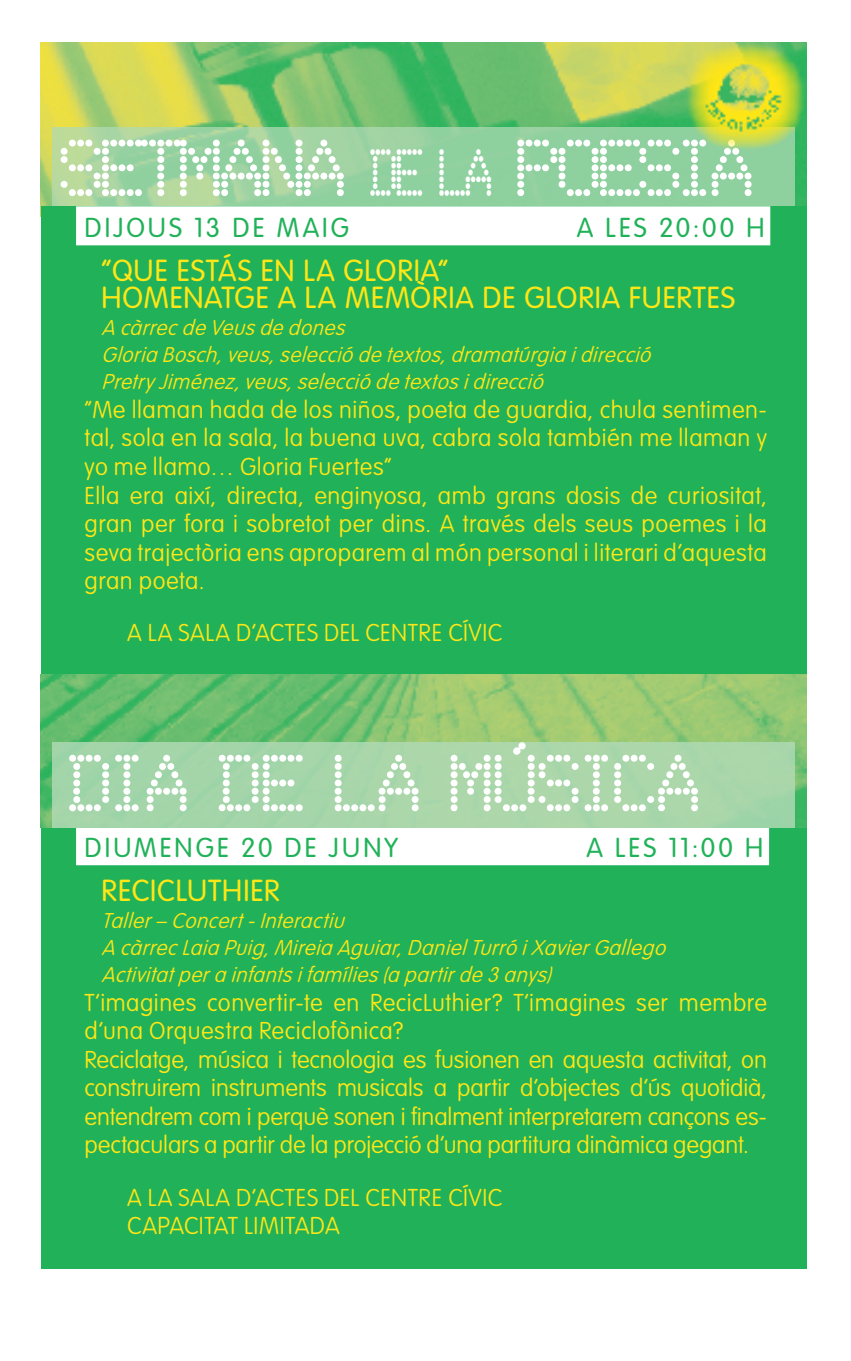
<style>
.page{position:relative;width:851px;height:1361px;background:#fff}
.page>*{position:absolute;margin:0;border:0;box-sizing:border-box;transform-origin:0 0}
.t1{font:66px "Dot Matrix";letter-spacing:-.125em;color:#fff}
.t2{font:66px "Dot Matrix";letter-spacing:-.085em;color:#fff}
.t3{font:300 30px/27px "VAG Rounded Std";letter-spacing:.025em;color:#ffe616}
.t4{font:300 27px "VAG Rounded Std";letter-spacing:.115em;color:#21b259}
.t5{font:100 24px/28.5px "VAG Rounded Std";letter-spacing:.015em;color:#ffe616}
.t6{font:100 24px/28.5px "VAG Rounded Std";letter-spacing:-.005em;color:#ffe616}
.t7{font:italic 100 21px/27px "VAG Rounded Std";letter-spacing:.015em;color:#ffe616}
.s1{font-size:54.6px}
</style>
<div class="page">
<img style="left:41px;top:43px;width:765px;height:163px">
<div style="left:41px;top:206px;width:765px;height:1063px;background:#21b259"></div>
<div style="left:76px;top:206px;width:694px;height:39px;background:#fff"></div>
<div style="left:76px;top:826px;width:693px;height:39px;background:#fff"></div>
<img style="left:41px;top:674px;width:765px;height:154px">
<svg style="left:52px;top:128px;width:742px;height:78px;fill:#8fd09f"></svg>
<div style="left:52px;top:743px;width:742px;height:85px;background:#a8d6aa"></div>
<svg style="left:513px;top:742px;width:12px;height:13px"></svg>
<svg style="left:684px;top:42px;width:121px;height:108px"></svg>
<img style="left:696px;top:51px;width:100px;height:89px">
<h1 class="t1" style="left:61px;top:140px;width:702px">SETMANA <span class="s1">DE LA</span> POESIA</h1>
<p class="t4" style="left:85px;top:212px;width:266px">DIJOUS 13 DE MAIG</p>
<p class="t4" style="left:577px;top:212px;width:189px">A LES 20:00 H</p>
<p class="t3" style="left:102px;top:258px;width:635px">“QUE ESTÁS EN LA GLORIA”<br>HOMENATGE A LA MEMÒRIA DE GLORIA FUERTES</p>
<p class="t7" style="left:102px;top:315px;width:556px">A càrrecdeVeusdedones<br>GloriaBosch,veus,selecciódetextos,dramatúrgiaidirecció<br>PretryJiménez,veus,selecciódetextosidirecció</p>
<p class="t5" style="left:85px;top:396px;width:683px">“Me llaman hada de los niños, poeta de guardia, chula sentimen&shy;tal, sola en la sala, la buena uva, cabra sola también me llaman y yo me llamo… Gloria Fuertes”<br>Ella era així, directa, enginyosa, amb grans dosis de curiositat, gran per fora i sobretot per dins. A través dels seus poemes i la seva trajectòria ens aproparem al món personal i literari d’aquesta gran poeta.</p>
<p class="t5" style="left:127px;top:619px;width:78px">A LA SALA</p>
<p class="t5" style="left:236px;top:619px;width:101px">D’ACTE S DEL</p>
<p class="t5" style="left:365px;top:619px;width:28px">CENTRE</p>
<p class="t5" style="left:448px;top:619px;width:55px">CÍVI C</p>
<h1 class="t2" style="left:69px;top:755px;width:640px">DIA DE LA MUSICA</h1>
<p class="t4" style="left:85px;top:832px;width:315px">DIUMENGE 20 DE JUNY</p>
<p class="t4" style="left:586px;top:832px;width:178px">A LES 11:00 H</p>
<p class="t3" style="left:102px;top:878px;width:155px">RECICLUTHIER</p>
<p class="t7" style="left:102px;top:908px;width:571px">Taller–Concert-Interactiu<br>A càrrecLaiaPuig,MireiaAguiar,DanielTurróiXavierGallego<br>Activitatperainfantsifamílies(apartirde3anys)</p>
<p class="t6" style="left:85px;top:989px;width:683px">T’imagines convertir-te en RecicLuthier? T’imagines ser membre d’una Orquestra Reciclofònica?<br>Reciclatge, música i tecnologia es fusionen en aquesta activitat, on construirem instruments musicals a partir d’objectes d’ús quotidià, entendrem com i perquè sonen i finalment interpretarem cançons es&shy;pectaculars a partir de la projecció d’una partitura dinàmica gegant.</p>
<p class="t5" style="left:127px;top:1184px;width:78px">A LA SALA</p>
<p class="t5" style="left:236px;top:1184px;width:101px">D’ACTE S DEL</p>
<p class="t5" style="left:365px;top:1184px;width:28px">CENTRE</p>
<p class="t5" style="left:448px;top:1184px;width:55px">CÍVI C</p>
<p class="t5" style="left:127px;top:1212px;width:83px">CAPACITAT</p>
<p class="t5" style="left:244px;top:1212px;width:13px">LIMITADA</p>
</div>
